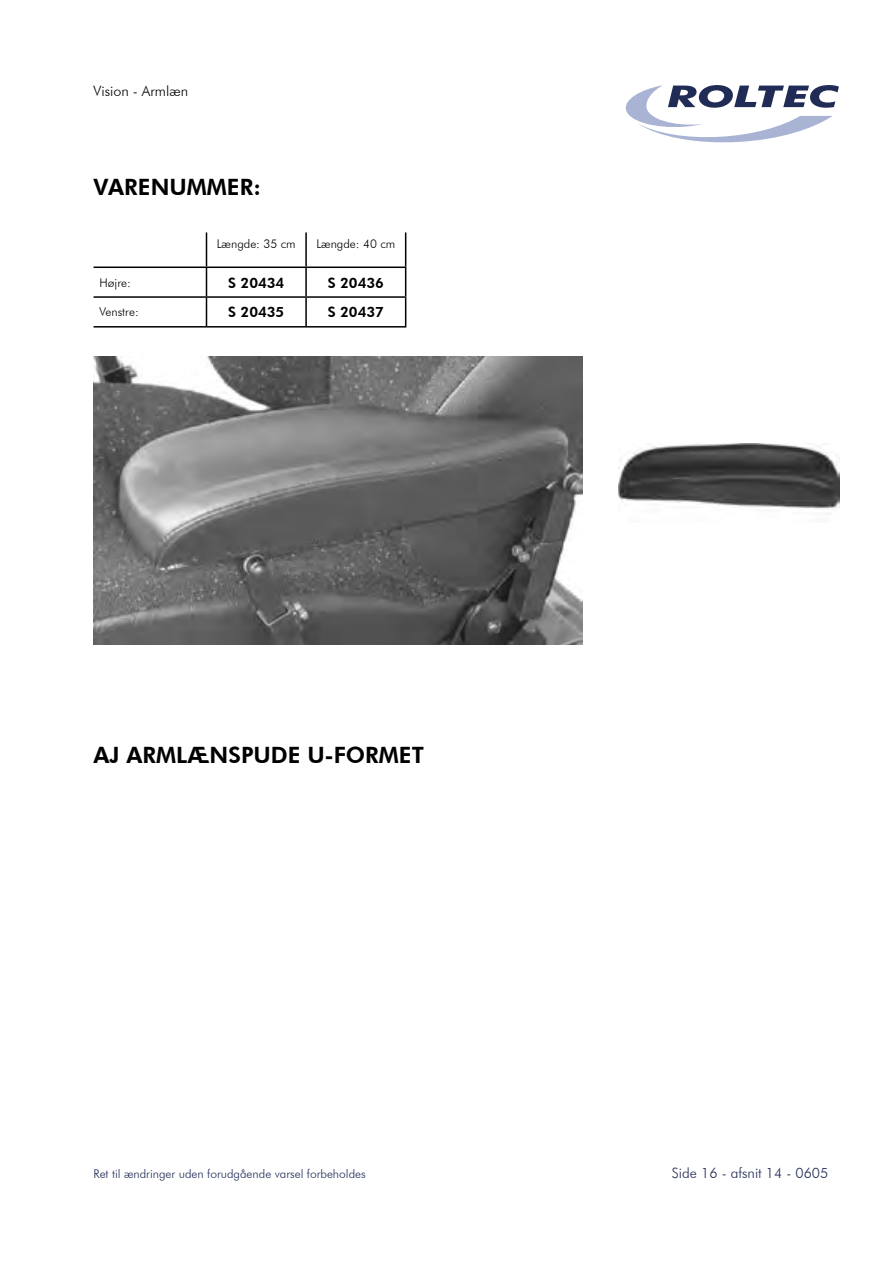
<style>
.page{position:relative;width:893px;height:1263px;background:#fff}
.page>*{position:absolute;margin:0;border:0;box-sizing:border-box;transform-origin:0 0}
.t1{font:800 22.5px "Futura BT";color:#000}
.t2{font:800 14.25px "Futura BT";color:#000}
.t3{font:300 14.25px "Futura BT";color:#212c56}
.t4{font:300 14.25px "Futura BT";color:#000}
.t5{font:300 12px "Futura BT";color:#212c56}
.t6{font:300 12px "Futura BT";color:#000}
</style>
<div class="page">
<svg style="left:625px;top:85px;width:214px;height:58px"></svg>
<hr style="left:206px;top:232px;width:1px;height:34px;background:#000">
<hr style="left:305px;top:232px;width:2px;height:34px;background:#000">
<hr style="left:405px;top:232px;width:1px;height:34px;background:#000">
<hr style="left:94px;top:266px;width:212px;height:2px;background:#000">
<hr style="left:306px;top:266px;width:100px;height:2px;background:#000">
<hr style="left:305px;top:268px;width:2px;height:28px;background:#000">
<hr style="left:94px;top:296px;width:212px;height:2px;background:#000">
<svg style="left:206px;top:268px;width:1px;height:58px"></svg>
<hr style="left:306px;top:296px;width:100px;height:2px;background:#000">
<hr style="left:305px;top:298px;width:2px;height:28px;background:#000">
<svg style="left:405px;top:268px;width:1px;height:58px"></svg>
<hr style="left:94px;top:326px;width:312px;height:2px;background:#000">
<img style="left:94px;top:356px;width:489px;height:288px">
<img style="left:619px;top:444px;width:220px;height:70px">
<p class="t4" style="left:94px;top:82px;width:96px">Vision - Armlæn</p>
<p class="t1" style="left:94px;top:173px;width:169px">VARENUMMER:</p>
<p class="t6" style="left:217px;top:236px;width:80px">Længde: 35 cm</p>
<p class="t6" style="left:316px;top:236px;width:80px">Længde: 40 cm</p>
<p class="t6" style="left:100px;top:275px;width:33px">Højre:</p>
<p class="t2" style="left:228px;top:274px;width:58px">S 20434</p>
<p class="t2" style="left:328px;top:274px;width:58px">S 20436</p>
<p class="t6" style="left:100px;top:305px;width:41px">Venstre:</p>
<p class="t2" style="left:228px;top:304px;width:58px">S 20435</p>
<p class="t2" style="left:328px;top:304px;width:58px">S 20437</p>
<p class="t1" style="left:94px;top:742px;width:332px">AJ ARMLÆNSPUDE U-FORMET</p>
<p class="t5" style="left:94px;top:1166px;width:274px">Ret til ændringer uden forudgående varsel forbeholdes</p>
<p class="t3" style="left:672px;top:1164px;width:158px">Side 16 - afsnit 14 - 0605</p>
</div>
